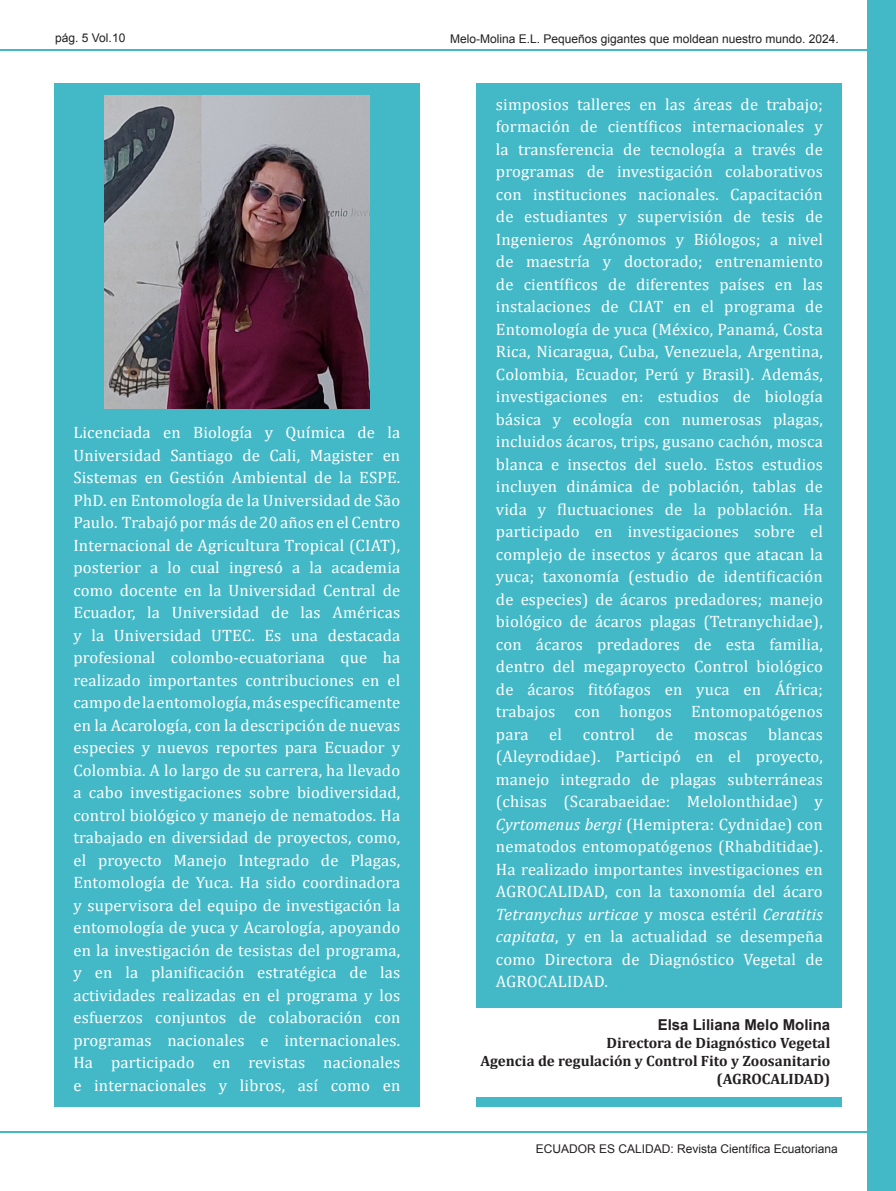
<style>
.page{position:relative;width:896px;height:1191px;background:#fff}
.page>*{position:absolute;margin:0;border:0;box-sizing:border-box;transform-origin:0 0}
.t1{font:16.5px/22.5px "Cambria";letter-spacing:.01em;color:#fff;text-align:justify}
.t2{font:700 15px/18px "Cambria";color:#231f20;text-align:right}
.t3{font:700 15px "Arial";color:#231f20}
.t4{font:12px "Arial";color:#231f20}
.s1{font-style:italic}
</style>
<div class="page">
<div style="left:868px;top:0;width:28px;height:1191px;background:#43b9c7"></div>
<hr style="left:0;top:49px;width:893px;height:2px;background:#43b9c7">
<hr style="left:0;top:1131px;width:893px;height:2px;background:#43b9c7">
<div style="left:54px;top:84px;width:366px;height:1023px;background:#43b9c7"></div>
<div style="left:476px;top:84px;width:366px;height:1023px;background:#43b9c7"></div>
<img style="left:104px;top:95px;width:265px;height:313px">
<div style="left:472px;top:1008px;width:383px;height:89px;background:#fff"></div>
<p class="t4" style="left:55px;top:30px;width:72px">pág. 5 Vol.10</p>
<p class="t1" style="left:73px;top:421px;width:328px">Licenciada en Biología y Química de la Universidad Santiago de Cali, Magister en Sistemas en Gestión Ambiental de la ESPE.<br>PhD. en Entomología de la Universidad de São Paulo. Trabajó por más de 20 años en el Centro Internacional de Agricultura Tropical (CIAT), posterior a lo cual ingresó a la academia como docente en la Universidad Central de Ecuador, la Universidad de las Américas y la Universidad UTEC. Es una destacada profesional colombo-ecuatoriana que ha realizado importantes contribuciones en el campo de la entomología, más específicamente en la Acarología, con la descripción de nuevas especies y nuevos reportes para Ecuador y Colombia. A lo largo de su carrera, ha llevado a cabo investigaciones sobre biodiversidad, control biológico y manejo de nematodos. Ha trabajado en diversidad de proyectos, como, el proyecto Manejo Integrado de Plagas, Entomología de Yuca. Ha sido coordinadora y supervisora del equipo de investigación la entomología de yuca y Acarología, apoyando en la investigación de tesistas del programa, y en la planificación estratégica de las actividades realizadas en el programa y los esfuerzos conjuntos de colaboración con programas nacionales e internacionales.<br>Ha participado en revistas nacionales e internacionales y libros, así como en</p>
<p class="t4" style="left:450px;top:30px;width:390px">Melo-Molina E.L. Pequeños gigantes que moldean nuestro mundo. 2024.</p>
<p class="t1" style="left:496px;top:93px;width:328px">simposios talleres en las áreas de trabajo; formación de científicos internacionales y la transferencia de tecnología a través de programas de investigación colaborativos con instituciones nacionales. Capacitación de estudiantes y supervisión de tesis de Ingenieros Agrónomos y Biólogos; a nivel de maestría y doctorado; entrenamiento de científicos de diferentes países en las instalaciones de CIAT en el programa de Entomología de yuca (México, Panamá, Costa Rica, Nicaragua, Cuba, Venezuela, Argentina, Colombia, Ecuador, Perú y Brasil). Además, investigaciones en: estudios de biología básica y ecología con numerosas plagas, incluidos ácaros, trips, gusano cachón, mosca blanca e insectos del suelo. Estos estudios incluyen dinámica de población, tablas de vida y fluctuaciones de la población. Ha participado en investigaciones sobre el complejo de insectos y ácaros que atacan la yuca; taxonomía (estudio de identificación de especies) de ácaros predadores; manejo biológico de ácaros plagas (Tetranychidae), con ácaros predadores de esta familia, dentro del megaproyecto Control biológico de ácaros fitófagos en yuca en África; trabajos con hongos Entomopatógenos para</p>
<p class="t1" style="left:496px;top:723px;width:328px;text-indent:272px">blancas (Aleyrodidae). Participó en el proyecto, manejo integrado de plagas subterráneas (chisas (Scarabaeidae: Melolonthidae) y <span class="s1">Cyrtomenus bergi</span> (Hemiptera: Cydnidae) con nematodos entomopatógenos (Rhabditidae).<br>Ha realizado importantes investigaciones en AGROCALIDAD, con la taxonomía del ácaro <span class="s1">Tetranychus urticae</span> y mosca estéril <span class="s1">Ceratitis capitata</span>, y en la actualidad se desempeña como Directora de Diagnóstico Vegetal de AGROCALIDAD.</p>
<p class="t3" style="left:658px;top:1015px;width:174px">Elsa Liliana Melo Molina</p>
<p class="t2" style="left:606px;top:1033px;width:225px">Directora de Diagnóstico Vegetal</p>
<p class="t2" style="left:480px;top:1051px;width:351px">Agencia de regulación y Control Fito y Zoosanitario (AGROCALIDAD)</p>
<p class="t1" style="left:549px;top:723px;width:14px">el</p>
<p class="t1" style="left:583px;top:723px;width:54px">control</p>
<p class="t1" style="left:656px;top:723px;width:19px">de</p>
<p class="t1" style="left:694px;top:723px;width:55px">moscas</p>
<p class="t4" style="left:536px;top:1141px;width:304px">ECUADOR ES CALIDAD: Revista Científica Ecuatoriana</p>
</div>
